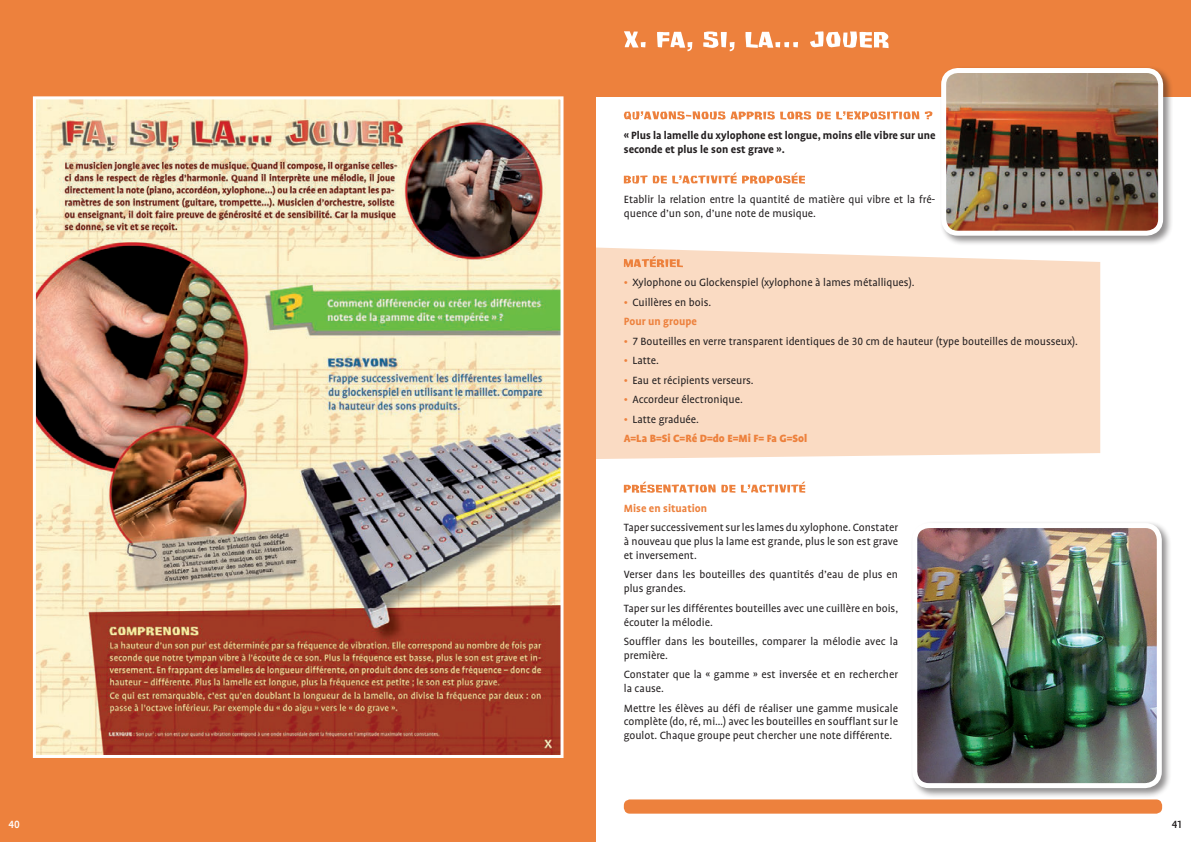
<style>
.page{position:relative;width:1191px;height:842px;background:#fff}
.page>*{position:absolute;margin:0;border:0;box-sizing:border-box;transform-origin:0 0}
.t1{font:12px/13.8px "Profile OT";color:#231f20}
.t2{font:700 12px/13.8px "Profile OT";color:#231f20}
.t3{font:900 12px/19.5px "Profile OT";color:#ed813d}
.t4{font:700 12px "Profile OT";color:#ed813d}
.t5{font:500 12px "Profile OT";color:#fff}
.t6{font:500 12px "Profile OT";color:#231f20}
.s1{color:#ed813d}
.s2{font-weight:700;color:#ed813d}
.s3{font-weight:400}
.s4{font-weight:400;color:#231f20}
</style>
<div class="page">
<div style="left:624px;top:799px;width:538px;height:15px;background:#ed813d;border-radius:6px"></div>
<div style="left:595px;top:247px;width:505px;height:212px;background:#fadbc3"></div>
<div style="left:595px;top:0;width:596px;height:96px;background:#ed813d"></div>
<div style="left:0;top:0;width:595px;height:842px;background:#ed813d"></div>
<img style="left:32px;top:96px;width:532px;height:662px">
<svg style="left:624px;top:31px;width:264px;height:20px"></svg>
<svg style="left:624px;top:111px;width:308px;height:9px"></svg>
<svg style="left:624px;top:173px;width:181px;height:11px"></svg>
<svg style="left:624px;top:256px;width:59px;height:11px"></svg>
<svg style="left:624px;top:482px;width:181px;height:11px"></svg>
<div style="left:939px;top:66px;width:234px;height:180px;background:#231f20;opacity:.5"></div>
<img style="left:943px;top:71px;width:217px;height:162px">
<div style="left:941px;top:68px;width:222px;height:168px;border:5px solid #fff;border-radius:14px"></div>
<div style="left:910px;top:521px;width:261px;height:277px;background:#231f20;opacity:.5"></div>
<img style="left:914px;top:526px;width:245px;height:260px">
<div style="left:912px;top:523px;width:249px;height:265px;border:5px solid #fff;border-radius:14px"></div>
<p class="t2" style="left:624px;top:128px;width:313px">« Plus la lamelle du xylophone est longue, moins elle vibre sur une seconde et plus le son est grave ».</p>
<p class="t1" style="left:624px;top:192px;width:313px">Etablir la relation entre la quantité de matière qui vibre et la fré&shy;quence d’un son, d’une note de musique.</p>
<p class="t1" style="left:624px;top:276px;width:292px"><span class="s1">•</span> Xylophone ou Glockenspiel (xylophone à lames métalliques).</p>
<p class="t1" style="left:624px;top:293px;width:89px;line-height:19.5px"><span class="s1">•</span> Cuillères en bois.<br><span class="s2">Pour un groupe</span></p>
<p class="t1" style="left:624px;top:334px;width:456px"><span class="s1">•</span> 7 Bouteilles en verre transparent identiques de 30 cm de hauteur (type bouteilles de mousseux).</p>
<p class="t1" style="left:624px;top:354px;width:37px"><span class="s1">•</span> Latte.</p>
<p class="t1" style="left:624px;top:373px;width:131px"><span class="s1">•</span> Eau et récipients verseurs.</p>
<p class="t1" style="left:624px;top:393px;width:120px"><span class="s1">•</span> Accordeur électronique.</p>
<p class="t3" style="left:624px;top:409px;width:185px"><span class="s3">•</span> <span class="s4">Latte graduée.<br></span>A=La B=Si C=Ré D=do E=Mi F= Fa G=Sol</p>
<p class="t4" style="left:624px;top:501px;width:85px">Mise en situation</p>
<p class="t1" style="left:624px;top:521px;width:276px;text-align:justify">Taper successivement sur les lames du xylophone. Constater à nouveau que plus la lame est grande, plus le son est grave et inversement.</p>
<p class="t1" style="left:624px;top:568px;width:276px">Verser dans les bouteilles des quantités d’eau de plus en plus grandes.</p>
<p class="t1" style="left:624px;top:601px;width:276px">Taper sur les différentes bouteilles avec une cuillère en bois, écouter la mélodie.</p>
<p class="t1" style="left:624px;top:635px;width:276px">Souffler dans les bouteilles, comparer la mélodie avec la première.</p>
<p class="t1" style="left:624px;top:668px;width:276px">Constater que la « gamme » est inversée et en rechercher la cause.</p>
<p class="t1" style="left:624px;top:701px;width:276px;text-align:justify">Mettre les élèves au défi de réaliser une gamme musicale complète (do, ré, mi…) avec les bouteilles en soufflant sur le goulot. Chaque groupe peut chercher une note différente.</p>
<p class="t5" style="left:8px;top:817px;width:13px">40</p>
<p class="t6" style="left:1171px;top:817px;width:11px">41</p>
</div>
